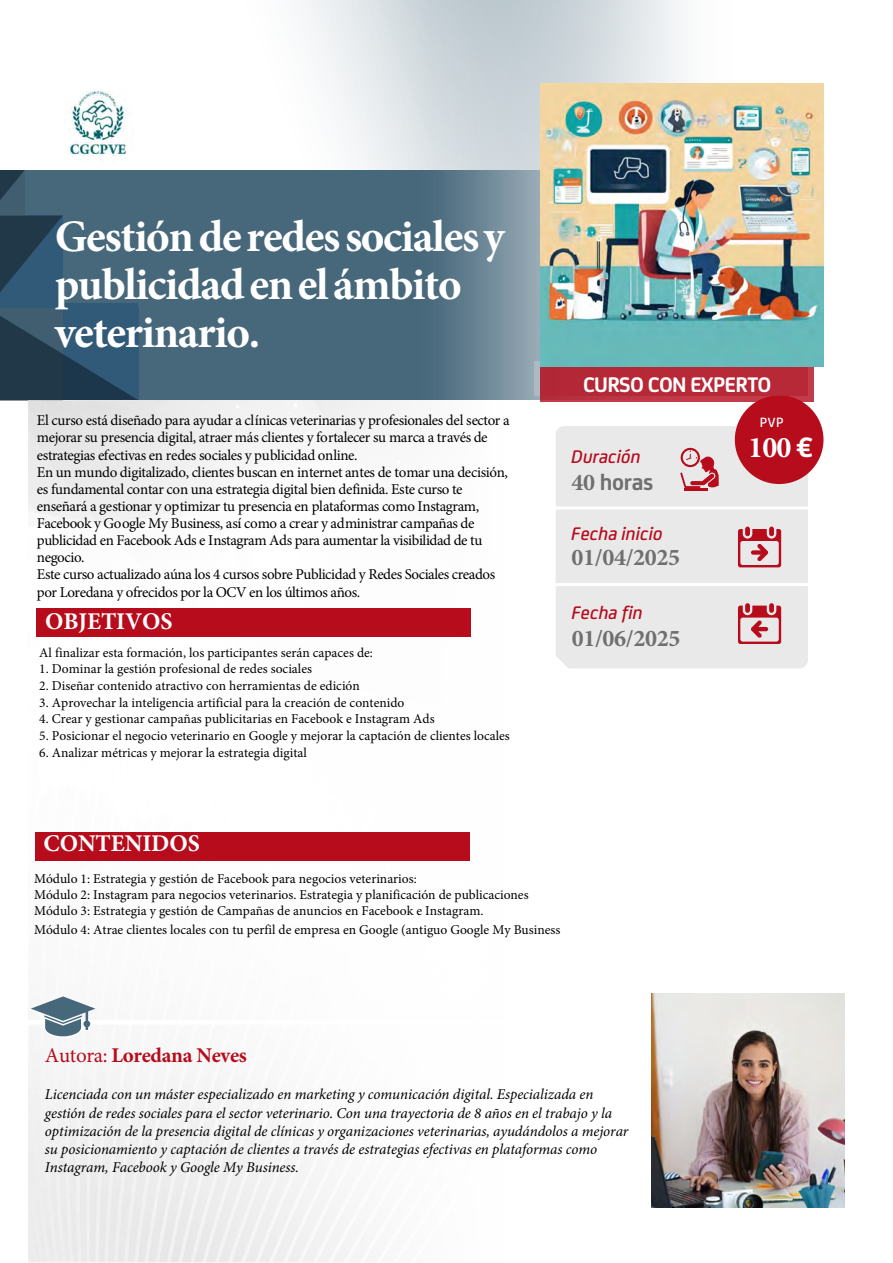
<style>
.page{position:relative;width:893px;height:1263px;background:#fff}
.page>*{position:absolute;margin:0;border:0;box-sizing:border-box;transform-origin:0 0}
.Titulo{font:700 45px/48px "Minion Pro";letter-spacing:-.03em;color:#fff}
.Precio{font:700 30px "Minion Pro";color:#fff}
.Datos{font:700 24px "Minion Pro";letter-spacing:-.015em;color:#6f6f6f}
.t1{font:700 24px "Minion Pro";letter-spacing:-.005em;color:#fff}
.Datos-2{font:700 24px "FS Joey";letter-spacing:-.015em;color:#6f6f6f}
.Pastilla_curso{font:700 22.5px "FS Joey";letter-spacing:-.03em;color:#fff}
.t2{font:700 21px "Minion Pro";letter-spacing:-.015em;color:#b60c1c}
.Datos-3{font:italic 500 19.5px "FS Joey";color:#b60c1c}
.Resumen{font:15px/17.1px "Minion Pro";letter-spacing:-.03em;color:#000}
.t3{font:italic 15px/18.3px "Minion Pro";letter-spacing:-.005em;color:#000}
.t4{font:500 14.25px "FS Joey";color:#fff}
.t5{font:13.5px/16.2px "Minion Pro";color:#000}
.s1{font-family:"Minion Pro"}
.s2{font-family:"FS Joey"}
.s3{font-weight:400}
</style>
<div class="page">
<img style="left:29px;top:400px;width:441px;height:609px">
<div style="left:0;top:0;width:893px;height:400px;background:#47687b"></div>
<svg style="left:0;top:0;width:407px;height:170px;background:#f9fafb"></svg>
<svg style="left:0;top:170px;width:138px;height:230px"></svg>
<img style="left:64px;top:92px;width:69px;height:69px">
<svg style="left:407px;top:0;width:486px;height:400px;background:#c3ced4"></svg>
<div style="left:556px;top:426px;width:252px;height:242px;background:#e9e9e9"></div>
<hr style="left:553px;top:506px;width:258px;height:3px;background:#fff">
<hr style="left:553px;top:583px;width:259px;height:3px;background:#fff">
<hr style="left:684px;top:489px;width:24px;height:2px;background:#b60c1c">
<svg style="left:680px;top:448px;width:39px;height:40px;background:#d6989e"></svg>
<div style="left:745px;top:527px;width:5px;height:9px;background:#b60c1c;border-radius:2px"></div>
<div style="left:769px;top:527px;width:5px;height:9px;background:#b60c1c;border-radius:2px"></div>
<svg style="left:738px;top:529px;width:43px;height:38px;background:#d1838a"></svg>
<div style="left:735px;top:395px;width:88px;height:89px;background:#b60c1c;border-radius:50%"></div>
<svg style="left:738px;top:606px;width:43px;height:38px;background:#d2868d"></svg>
<div style="left:745px;top:603px;width:5px;height:10px;background:#b60c1c;border-radius:2px"></div>
<div style="left:769px;top:603px;width:5px;height:10px;background:#b60c1c;border-radius:2px"></div>
<div style="left:534px;top:362px;width:274px;height:34px;background:#abbac3"></div>
<svg style="left:540px;top:367px;width:274px;height:34px;background:#b72a38"></svg>
<img style="left:540px;top:84px;width:283px;height:283px">
<div style="left:37px;top:608px;width:434px;height:29px;background:#b60c1c"></div>
<svg style="left:28px;top:1038px;width:704px;height:225px"></svg>
<svg style="left:31px;top:996px;width:64px;height:42px"></svg>
<img style="left:651px;top:993px;width:194px;height:214px">
<div style="left:35px;top:832px;width:434px;height:29px;background:#b60c1c"></div>
<p class="Titulo" style="left:55px;top:212px;width:452px">Gestión de redes sociales y publicidad en el ámbito veterinario.</p>
<p class="Resumen" style="left:37px;top:412px;width:474px">El curso está diseñado para ayudar a clínicas veterinarias y profesionales del sector a mejorar su presencia digital, atraer más clientes y fortalecer su marca a través de estrategias efectivas en redes sociales y publicidad online.<br>En un mundo digitalizado, clientes buscan en internet antes de tomar una decisión, es fundamental contar con una estrategia digital bien definida. Este curso te enseñará a gestionar y optimizar tu presencia en plataformas como Instagram, Facebook y Google My Business, así como a crear y administrar campañas de publicidad en Facebook Ads e Instagram Ads para aumentar la visibilidad de tu negocio.<br>Este curso actualizado aúna los 4 cursos sobre Publicidad y Redes Sociales creados por Loredana y ofrecidos por la OCV en los últimos años.</p>
<h3 class="t1" style="left:45px;top:605px;width:129px">OBJETIVOS</h3>
<p class="t5" style="left:39px;top:644px;width:335px">Al finalizar esta formación, los participantes serán capaces de:</p>
<p class="t5" style="left:39px;top:661px;width:274px">1. Dominar la gestión profesional de redes sociales</p>
<p class="t5" style="left:39px;top:678px;width:322px">2. Diseñar contenido atractivo con herramientas de edición</p>
<p class="t5" style="left:39px;top:694px;width:367px">3. Aprovechar la inteligencia artificial para la creación de contenido</p>
<p class="t5" style="left:39px;top:711px;width:397px">4. Crear y gestionar campañas publicitarias en Facebook e Instagram Ads</p>
<p class="t5" style="left:39px;top:728px;width:472px">5. Posicionar el negocio veterinario en Google y mejorar la captación de clientes locales</p>
<p class="t5" style="left:39px;top:744px;width:269px">6. Analizar métricas y mejorar la estrategia digital</p>
<p class="Pastilla_curso" style="left:583px;top:367px;width:190px">CURSO CON EXPERTO</p>
<p class="Datos-3" style="left:572px;top:442px;width:71px">Duración</p>
<p class="Datos-2" style="left:572px;top:464px;width:83px"><span class="s1">40</span> horas</p>
<p class="Datos-3" style="left:572px;top:519px;width:93px">Fecha inicio</p>
<p class="Datos" style="left:572px;top:540px;width:110px">01/04/2025</p>
<p class="Datos-3" style="left:572px;top:598px;width:72px">Fecha fin</p>
<p class="Datos" style="left:572px;top:621px;width:110px">01/06/2025</p>
<p class="t4" style="left:760px;top:412px;width:25px">PVP</p>
<p class="Precio" style="left:748px;top:426px;width:66px">100 <span class="s2">€</span></p>
<h3 class="t1" style="left:44px;top:827px;width:158px">CONTENIDOS</h3>
<p class="t5" style="left:34px;top:871px;width:496px">Módulo 1: Estrategia y gestión de Facebook para negocios veterinarios:<br>Módulo 2: Instagram para negocios veterinarios. Estrategia y planificación de publicaciones<br>Módulo 3: Estrategia y gestión de Campañas de anuncios en Facebook e Instagram.</p>
<p class="t5" style="left:34px;top:922px;width:528px">Módulo 4: Atrae clientes locales con tu perfil de empresa en Google (antiguo Google My Business</p>
<h3 class="t2" style="left:45px;top:1040px;width:203px"><span class="s3">Autora:</span> Loredana Neves</h3>
<p class="t3" style="left:45px;top:1085px;width:585px">Licenciada con un máster especializado en marketing y comunicación digital. Especializada en gestión de redes sociales para el sector veterinario. Con una trayectoria de 8 años en el trabajo y la optimización de la presencia digital de clínicas y organizaciones veterinarias, ayudándolos a mejorar su posicionamiento y captación de clientes a través de estrategias efectivas en plataformas como Instagram, Facebook y Google My Business.</p>
</div>
